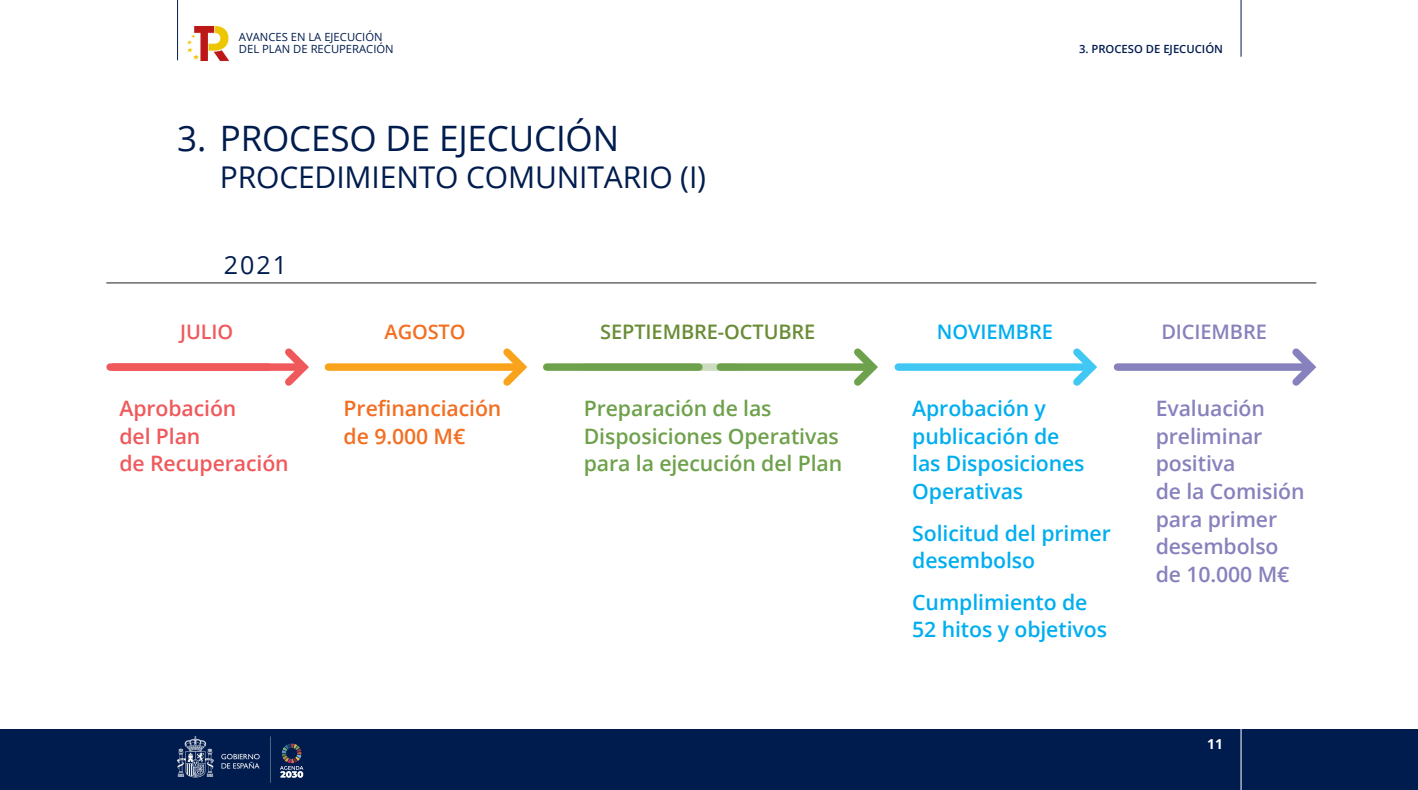
<style>
.page{position:relative;width:1418px;height:790px;background:#fff}
.page>*{position:absolute;margin:0;border:0;box-sizing:border-box;transform-origin:0 0}
.t1{font:35px "Open Sans";letter-spacing:-.005em;color:#001c4e}
.t2{font:30px "Open Sans";letter-spacing:-.005em;color:#001c4e}
.t3{font:25px "Open Sans";color:#001c4e}
.t4{font:600 21.25px "Open Sans";letter-spacing:-.005em;color:#00aeef}
.t5{font:600 21.25px/27.5px "Open Sans";letter-spacing:-.005em;color:#8781bd}
.t6{font:600 21.25px/27.5px "Open Sans";letter-spacing:-.005em;color:#6ea14b}
.t7{font:600 21.25px "Open Sans";letter-spacing:-.005em;color:#f0595b}
.t8{font:600 21.25px "Open Sans";letter-spacing:-.005em;color:#f36e21}
.t9{font:600 20px "Open Sans";letter-spacing:-.005em;color:#698c35}
.t10{font:600 20px "Open Sans";letter-spacing:-.005em;color:#00aeef}
.t11{font:600 20px "Open Sans";letter-spacing:-.005em;color:#8781bd}
.t12{font:600 20px "Open Sans";letter-spacing:-.005em;color:#f36e21}
.t13{font:600 20px "Open Sans";letter-spacing:-.005em;color:#f0595b}
.t14{font:700 13.75px "Open Sans";color:#fff}
.t15{font:11.25px/12.9px "Open Sans";color:#001c4e}
.t16{font:600 11.25px "Open Sans";color:#001c4e}
</style>
<div class="page">
<hr style="left:1240px;top:0;width:1px;height:57px;background:#001c4e">
<div style="left:0;top:729px;width:1417px;height:60px;background:#001c4e"></div>
<img style="left:177px;top:736px;width:94px;height:46px">
<svg style="left:280px;top:743px;width:23px;height:34px"></svg>
<hr style="left:1240px;top:728px;width:1px;height:61px;background:#fff">
<hr style="left:177px;top:0;width:1px;height:60px;background:#001c4e">
<img style="left:187px;top:26px;width:42px;height:35px">
<svg style="left:699px;top:363px;width:21px;height:8px"></svg>
<div style="left:328px;top:363px;width:194px;height:8px;background:#f9a21c"></div>
<div style="left:720px;top:363px;width:152px;height:8px;background:#6ea14b"></div>
<div style="left:110px;top:363px;width:193px;height:8px;background:#f0595b"></div>
<div style="left:898px;top:363px;width:193px;height:8px;background:#40c7f4"></div>
<div style="left:1117px;top:363px;width:193px;height:8px;background:#8781bd"></div>
<svg style="left:1066px;top:348px;width:31px;height:38px"></svg>
<svg style="left:1285px;top:348px;width:32px;height:38px"></svg>
<div style="left:546px;top:363px;width:153px;height:8px;background:#6ea14b"></div>
<svg style="left:847px;top:348px;width:31px;height:38px"></svg>
<svg style="left:496px;top:348px;width:32px;height:38px"></svg>
<svg style="left:278px;top:348px;width:31px;height:38px"></svg>
<hr style="left:106px;top:282px;width:1210px;height:1px;background:#231f20">
<p class="t15" style="left:239px;top:30px;width:156px">AVANCES EN LA EJECUCIÓN<br>DEL PLAN DE RECUPERACIÓN</p>
<p class="t1" style="left:177px;top:114px;width:443px">3. PROCESO DE EJECUCIÓN</p>
<p class="t2" style="left:220px;top:157px;width:488px">PROCEDIMIENTO COMUNITARIO (I)</p>
<p class="t3" style="left:224px;top:248px;width:65px">2021</p>
<p class="t16" style="left:1079px;top:41px;width:145px">3. PROCESO DE EJECUCIÓN</p>
<p class="t13" style="left:180px;top:318px;width:55px">JULIO</p>
<p class="t12" style="left:384px;top:318px;width:83px">AGOSTO</p>
<p class="t9" style="left:600px;top:318px;width:217px">SEPTIEMBRE-OCTUBRE</p>
<p class="t10" style="left:937px;top:318px;width:117px">NOVIEMBRE</p>
<p class="t11" style="left:1161px;top:318px;width:107px">DICIEMBRE</p>
<p class="t7" style="left:119px;top:394px;width:118px">Aprobación</p>
<p class="t7" style="left:119px;top:421px;width:83px">del Plan</p>
<p class="t7" style="left:119px;top:449px;width:171px">de Recuperación</p>
<p class="t8" style="left:343px;top:394px;width:159px">Prefinanciación</p>
<p class="t8" style="left:343px;top:421px;width:123px">de 9.000 M€</p>
<p class="t6" style="left:584px;top:394px;width:189px">Preparación de las</p>
<p class="t6" style="left:584px;top:422px;width:260px">Disposiciones Operativas para la ejecución del Plan</p>
<p class="t4" style="left:912px;top:394px;width:135px">Aprobación y</p>
<p class="t4" style="left:912px;top:421px;width:149px">publicación de</p>
<p class="t4" style="left:912px;top:449px;width:174px">las Disposiciones</p>
<p class="t4" style="left:912px;top:476px;width:113px">Operativas</p>
<p class="t4" style="left:912px;top:518px;width:200px">Solicitud del primer</p>
<p class="t4" style="left:912px;top:545px;width:124px">desembolso</p>
<p class="t4" style="left:912px;top:587px;width:177px">Cumplimiento de</p>
<p class="t4" style="left:912px;top:615px;width:196px">52 hitos y objetivos</p>
<p class="t5" style="left:1155px;top:394px;width:111px">Evaluación</p>
<p class="t5" style="left:1155px;top:422px;width:108px">preliminar</p>
<p class="t5" style="left:1155px;top:449px;width:81px">positiva</p>
<p class="t5" style="left:1155px;top:477px;width:150px">de la Comisión para primer</p>
<p class="t5" style="left:1155px;top:532px;width:124px">desembolso</p>
<p class="t5" style="left:1155px;top:559px;width:135px">de 10.000 M€</p>
<p class="t14" style="left:1207px;top:733px;width:17px">11</p>
</div>
